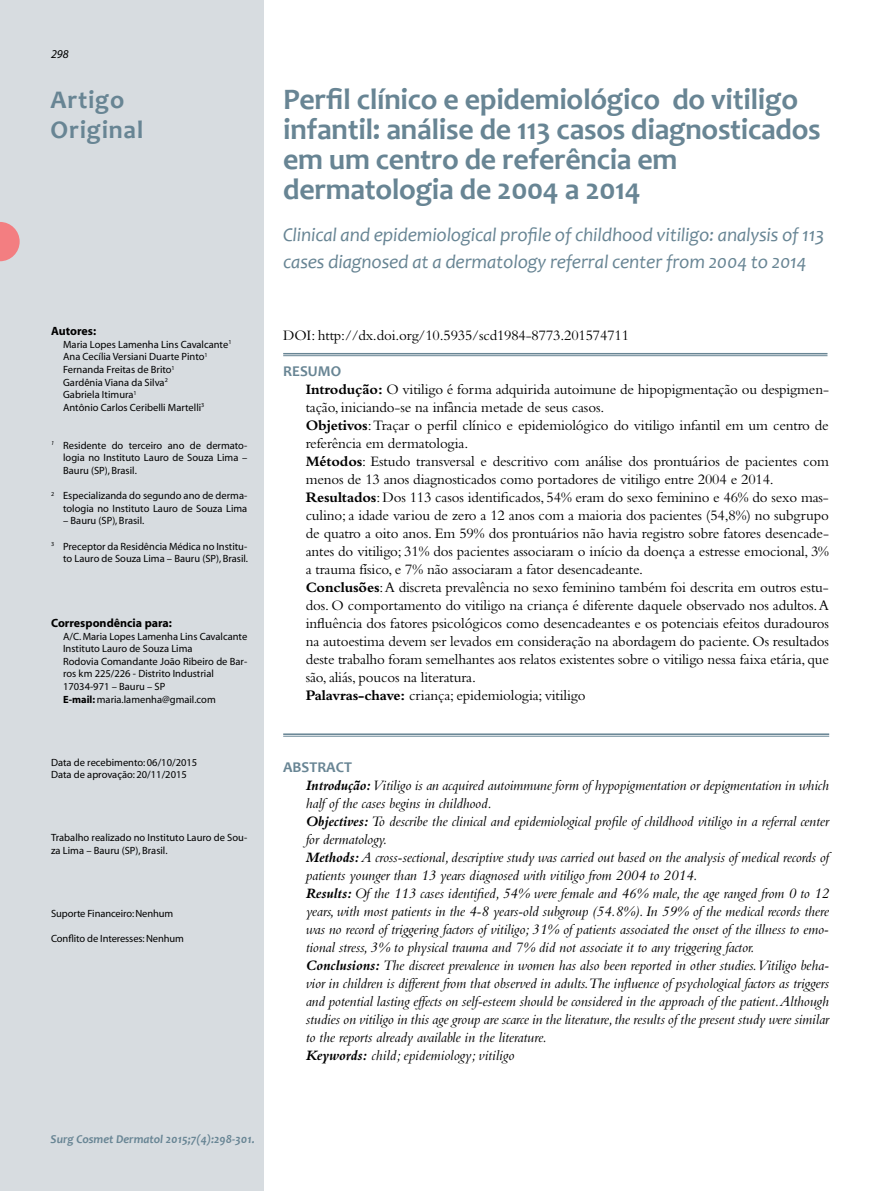
<style>
.page{position:relative;width:893px;height:1191px;background:#fff}
.page>*{position:absolute;margin:0;border:0;box-sizing:border-box;transform-origin:0 0}
.t1{font:700 30px/30px "Candara";letter-spacing:-.01em;color:#688594}
.t2{font:700 25.5px/30px "Candara";letter-spacing:.03em;color:#688594}
.t3{font:italic 19.5px/27px "Candara";letter-spacing:-.01em;color:#688594}
.t4{font:15px/18px "Bembo";letter-spacing:-.01em;color:#000}
.t5{font:italic 15px/18px "Bembo";letter-spacing:-.01em;color:#000}
.t6{font:700 15px "Candara";color:#688594}
.t7{font:italic 700 12px "Candara";color:#688594}
.t8{font:700 12px "Myriad";color:#000}
.t9{font:italic 12px "Myriad";color:#000}
.t10{font:10.5px/12.6px "Myriad";color:#000}
.s1{font-weight:700}
</style>
<div class="page">
<div style="left:0;top:0;width:263px;height:1191px;background:#d7dce0"></div>
<hr style="left:283px;top:353px;width:544px;height:1px;background:#688594">
<hr style="left:283px;top:355px;width:544px;height:1px;background:#688594">
<hr style="left:283px;top:733px;width:546px;height:2px;background:#688594">
<hr style="left:283px;top:736px;width:546px;height:1px;background:#688594">
<svg style="left:0;top:222px;width:20px;height:39px"></svg>
<p class="t9" style="left:51px;top:48px;width:19px">298</p>
<h2 class="t2" style="left:51px;top:84px;width:94px">Artigo<br>Original</h2>
<p class="t8" style="left:51px;top:325px;width:47px">Autores:</p>
<p class="t10" style="left:63px;top:338px;width:170px">Maria Lopes Lamenha Lins Cavalcante<sup>1<br></sup>Ana Cecília Versiani Duarte Pinto<sup>1<br></sup>Fernanda Freitas de Brito<sup>1<br></sup>Gardênia Viana da Silva<sup>2<br></sup>Gabriela Itimura<sup>1<br></sup>Antônio Carlos Ceribelli Martelli<sup>3</sup></p>
<p class="t10" style="left:63px;top:439px;width:186px;text-align:justify;text-indent:-12px"><sup>1</sup> Residente do terceiro ano de dermato&shy;logia no Instituto Lauro de Souza Lima – Bauru (SP), Brasil.</p>
<p class="t10" style="left:51px;top:490px;width:198px;text-align:right"><sup>2</sup> Especializanda do segundo ano de derma&shy;tologia no Instituto Lauro de Souza Lima</p>
<p class="t10" style="left:63px;top:515px;width:83px">– Bauru (SP), Brasil.</p>
<p class="t10" style="left:51px;top:540px;width:198px;text-align:right"><sup>3</sup> Preceptor da Residência Médica no Institu&shy;to Lauro de Souza Lima – Bauru (SP), Brasil.</p>
<p class="t8" style="left:51px;top:617px;width:122px">Correspondência para:</p>
<p class="t10" style="left:63px;top:630px;width:186px">A/C. Maria Lopes Lamenha Lins Cavalcante Instituto Lauro de Souza Lima<br>Rodovia Comandante João Ribeiro de Bar&shy;ros km 225/226 - Distrito Industrial 17034-971 – Bauru – SP<br><span class="s1">E-mail:</span> maria.lamenha@gmail.com</p>
<p class="t10" style="left:51px;top:756px;width:148px">Data de recebimento: 06/10/2015<br>Data de aprovação: 20/11/2015</p>
<p class="t10" style="left:51px;top:832px;width:198px">Trabalho realizado no Instituto Lauro de Sou&shy;za Lima – Bauru (SP), Brasil.</p>
<p class="t10" style="left:51px;top:907px;width:124px">Suporte Financeiro: Nenhum</p>
<p class="t10" style="left:51px;top:932px;width:134px">Conflito de Interesses: Nenhum</p>
<p class="t7" style="left:51px;top:1131px;width:206px">Surg Cosmet Dermatol 2015;7(4):298-301.</p>
<h1 class="t1" style="left:283px;top:84px;width:539px">Perfil clínico e epidemiológico do vitiligo infantil: análise de 113 casos diagnosticados em um centro de referência em dermatologia de 2004 a 2014</h1>
<h3 class="t3" style="left:283px;top:221px;width:542px">Clinical and epidemiological profile of childhood vitiligo: analysis of 113 cases diagnosed at a dermatology referral center from 2004 to 2014</h3>
<p class="t4" style="left:283px;top:326px;width:347px">DOI: http://dx.doi.org/10.5935/scd1984-8773.201574711</p>
<p class="t6" style="left:283px;top:361px;width:59px">RESUMO</p>
<p class="t4" style="left:306px;top:380px;width:525px"><span class="s1">Introdução:</span> O vitiligo é forma adquirida autoimune de hipopigmentação ou despigmen&shy;tação, iniciando-se na infância metade de seus casos.<br><span class="s1">Objetivos</span>: Traçar o perfil clínico e epidemiológico do vitiligo infantil em um centro de referência em dermatologia.<br><span class="s1">Métodos</span>: Estudo transversal e descritivo com análise dos prontuários de pacientes com menos de 13 anos diagnosticados como portadores de vitiligo entre 2004 e 2014.<br><span class="s1">Resultados</span>: Dos 113 casos identificados, 54% eram do sexo feminino e 46% do sexo mas&shy;culino; a idade variou de zero a 12 anos com a maioria dos pacientes (54,8%) no subgrupo de quatro a oito anos. Em 59% dos prontuários não havia registro sobre fatores desencade&shy;antes do vitiligo; 31% dos pacientes associaram o início da doença a estresse emocional, 3% a trauma físico, e 7% não associaram a fator desencadeante.<br><span class="s1">Conclusões</span>: A discreta prevalência no sexo feminino também foi descrita em outros estu&shy;dos. O comportamento do vitiligo na criança é diferente daquele observado nos adultos. A influência dos fatores psicológicos como desencadeantes e os potenciais efeitos duradouros na autoestima devem ser levados em consideração na abordagem do paciente. Os resultados deste trabalho foram semelhantes aos relatos existentes sobre o vitiligo nessa faixa etária, que são, aliás, poucos na literatura.<br><span class="s1">Palavras-chave:</span> criança; epidemiologia; vitiligo</p>
<p class="t6" style="left:283px;top:757px;width:70px">ABSTRACT</p>
<p class="t5" style="left:306px;top:776px;width:525px"><span class="s1">Introdução:</span> Vitiligo is an acquired autoimmune form of hypopigmentation or depigmentation in which half of the cases begins in childhood.<br><span class="s1">Objectives:</span> To describe the clinical and epidemiological profile of childhood vitiligo in a referral center for dermatology.<br><span class="s1">Methods:</span> A cross-sectional, descriptive study was carried out based on the analysis of medical records of patients younger than 13 years diagnosed with vitiligo from 2004 to 2014.<br><span class="s1">Results:</span> Of the 113 cases identified, 54% were female and 46% male, the age ranged from 0 to 12 years, with most patients in the 4-8 years-old subgroup (54.8%). In 59% of the medical records there was no record of triggering factors of vitiligo; 31% of patients associated the onset of the illness to emo&shy;tional stress, 3% to physical trauma and 7% did not associate it to any triggering factor.<br><span class="s1">Conclusions:</span> The discreet prevalence in women has also been reported in other studies.Vitiligo beha&shy;vior in children is different from that observed in adults.The influence of psychological factors as triggers and potential lasting effects on self-esteem should be considered in the approach of the patient.Although studies on vitiligo in this age group are scarce in the literature, the results of the present study were similar to the reports already available in the literature.<br><span class="s1">Keywords:</span> child; epidemiology; vitiligo</p>
</div>
